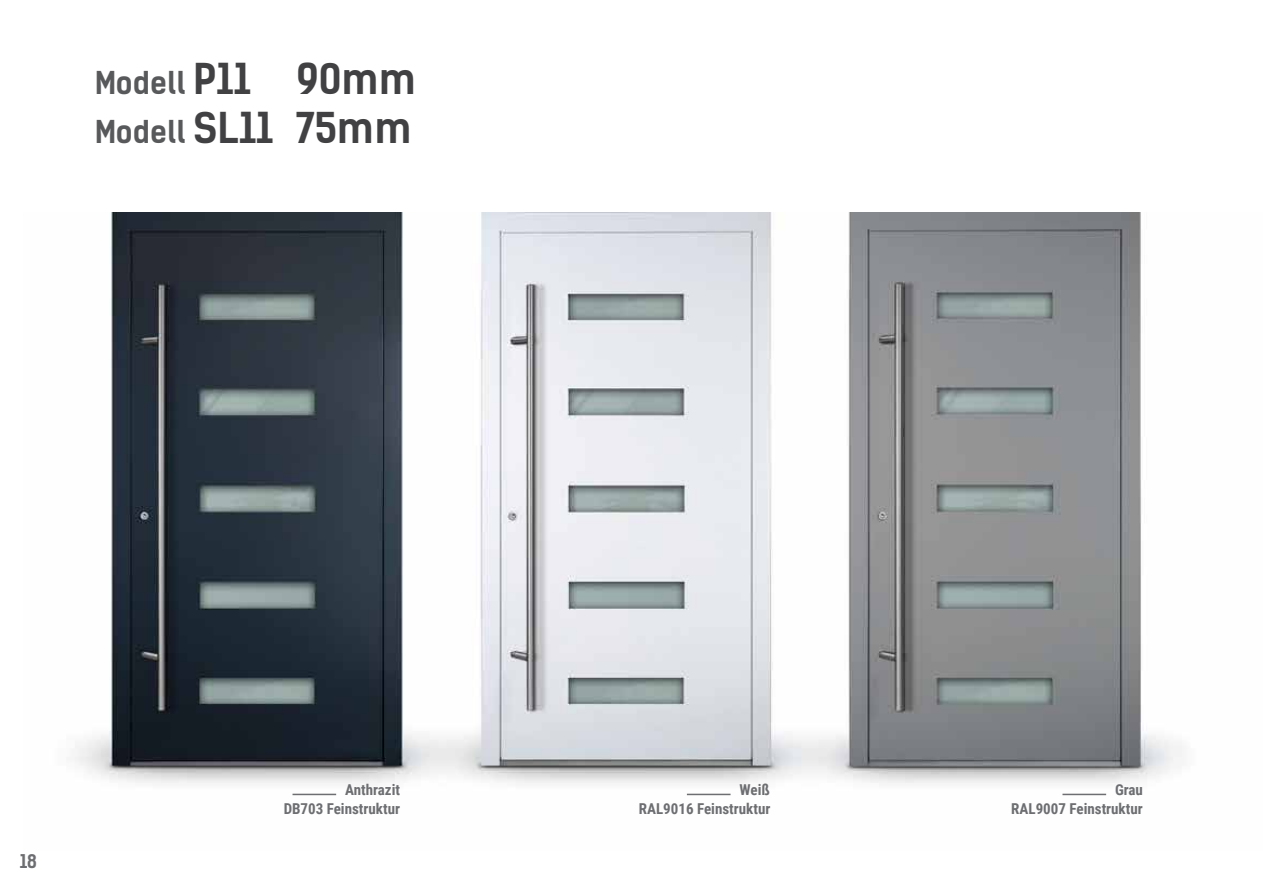
<style>
.page{position:relative;width:1263px;height:893px;background:#fff}
.page>*{position:absolute;margin:0;border:0;box-sizing:border-box;transform-origin:0 0}
.t1{font:700 40.5px/48.6px "Kelson Sans";color:#414042}
.t2{font:700 30px/48.6px "Kelson Sans";color:#58595b}
.t3{font:700 18px "Kelson Sans";color:#6d6e71}
.t4{font:700 15px "Roboto Condensed";color:#6d6e71}
.s1{font-size:40.5px;color:#414042}
</style>
<div class="page">
<img style="left:74px;top:212px;width:1108px;height:584px">
<hr style="left:292px;top:794px;width:44px;height:1px;background:#6d6e71">
<hr style="left:687px;top:794px;width:43px;height:1px;background:#6d6e71">
<hr style="left:1062px;top:794px;width:44px;height:1px;background:#6d6e71">
<h2 class="t2" style="left:95px;top:59px;width:180px">Modell <span class="s1">P11<br></span>Modell <span class="s1">SL11</span></h2>
<h1 class="t1" style="left:296px;top:55px;width:122px">90mm<br>75mm</h1>
<p class="t3" style="left:20px;top:850px;width:19px">18</p>
<p class="t4" style="left:345px;top:779px;width:56px">Anthrazit</p>
<p class="t4" style="left:739px;top:779px;width:32px">Weiß</p>
<p class="t4" style="left:1115px;top:779px;width:29px">Grau</p>
<p class="t4" style="left:284px;top:798px;width:118px">DB703 Feinstruktur</p>
<p class="t4" style="left:639px;top:798px;width:133px">RAL9016 Feinstruktur</p>
<p class="t4" style="left:1011px;top:798px;width:133px">RAL9007 Feinstruktur</p>
</div>
